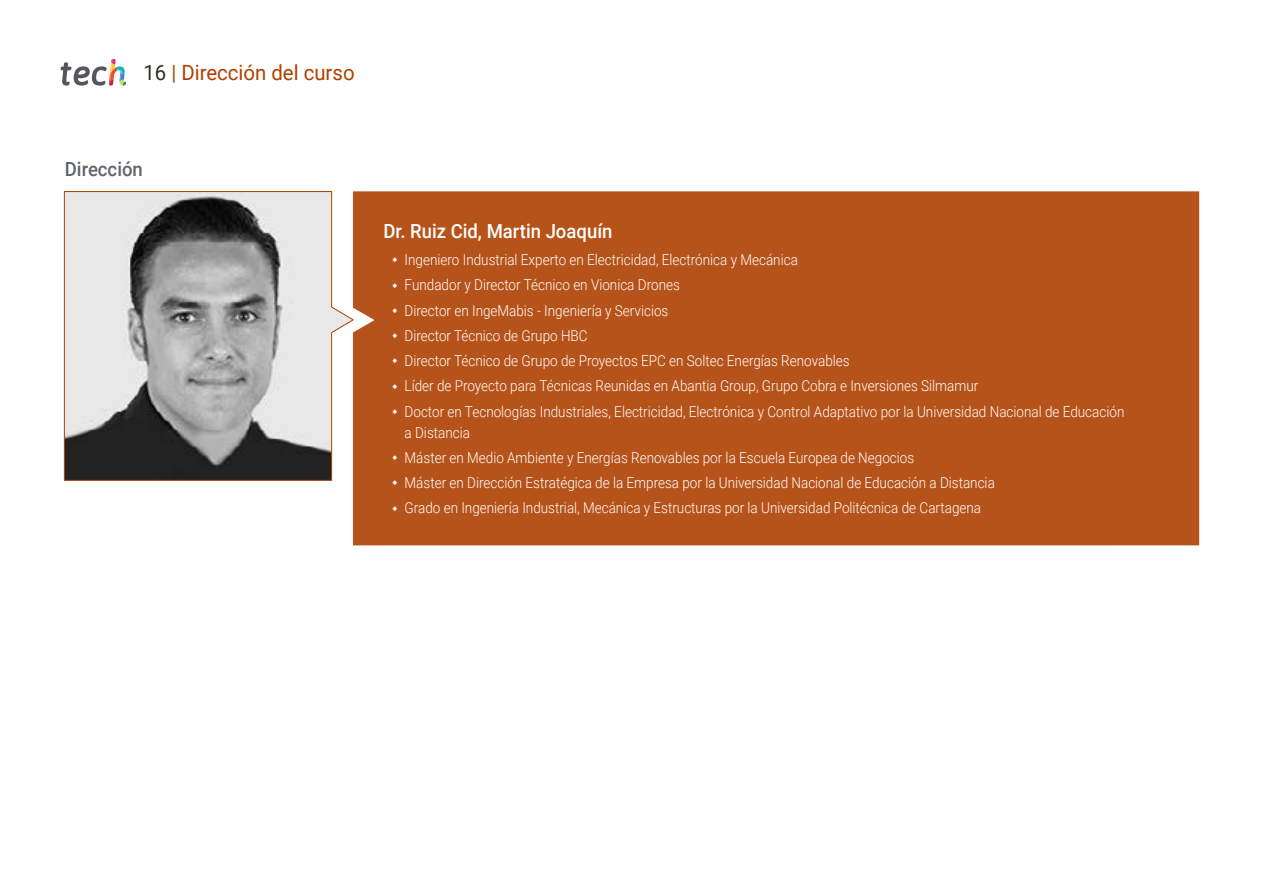
<style>
.page{position:relative;width:1263px;height:893px;background:#fff}
.page>*{position:absolute;margin:0;border:0;box-sizing:border-box;transform-origin:0 0}
.t1{font:21px "Roboto";color:#ae4000}
.t2{font:500 19.5px "Roboto";color:#fff;scale:.95 1}
.t3{font:500 19.5px "Roboto";color:#61646a;scale:.95 1}
.t4{font:300 15px/25.2px "Roboto";color:#fff;scale:.9 1}
.s1{color:#312e20}
</style>
<div class="page">
<svg style="left:61px;top:59px;width:65px;height:27px"></svg>
<div style="left:353px;top:191px;width:846px;height:354px;background:#b6531a"></div>
<svg style="left:64px;top:191px;width:290px;height:290px"></svg>
<svg style="left:393px;top:257px;width:4px;height:5px"></svg>
<svg style="left:393px;top:283px;width:4px;height:5px"></svg>
<svg style="left:393px;top:308px;width:4px;height:5px"></svg>
<svg style="left:393px;top:333px;width:4px;height:5px"></svg>
<svg style="left:393px;top:358px;width:4px;height:5px"></svg>
<svg style="left:393px;top:384px;width:4px;height:5px"></svg>
<svg style="left:393px;top:409px;width:4px;height:5px"></svg>
<svg style="left:393px;top:455px;width:4px;height:5px"></svg>
<svg style="left:393px;top:480px;width:4px;height:5px"></svg>
<svg style="left:393px;top:506px;width:4px;height:5px"></svg>
<h1 class="t1" style="left:144px;top:57px;width:213px"><span class="s1">16</span> | Dirección del curso</h1>
<h2 class="t3" style="left:65px;top:156px;width:84px">Dirección</h2>
<h2 class="t2" style="left:383px;top:217px;width:243px">Dr. Ruiz Cid, Martin Joaquín</h2>
<p class="t4" style="left:405px;top:247px;width:801px">Ingeniero Industrial Experto en Electricidad, Electrónica y Mecánica<br>Fundador y Director Técnico en Vionica Drones<br>Director en IngeMabis - Ingeniería y Servicios<br>Director Técnico de Grupo HBC<br>Director Técnico de Grupo de Proyectos EPC en Soltec Energías Renovables<br>Líder de Proyecto para Técnicas Reunidas en Abantia Group, Grupo Cobra e Inversiones Silmamur<br>Doctor en Tecnologías Industriales, Electricidad, Electrónica y Control Adaptativo por la Universidad Nacional de Educación</p>
<p class="t4" style="left:405px;top:419px;width:657px">a Distancia<br>Máster en Medio Ambiente y Energías Renovables por la Escuela Europea de Negocios<br>Máster en Dirección Estratégica de la Empresa por la Universidad Nacional de Educación a Distancia Grado en Ingeniería Industrial, Mecánica y Estructuras por la Universidad Politécnica de Cartagena</p>
</div>
